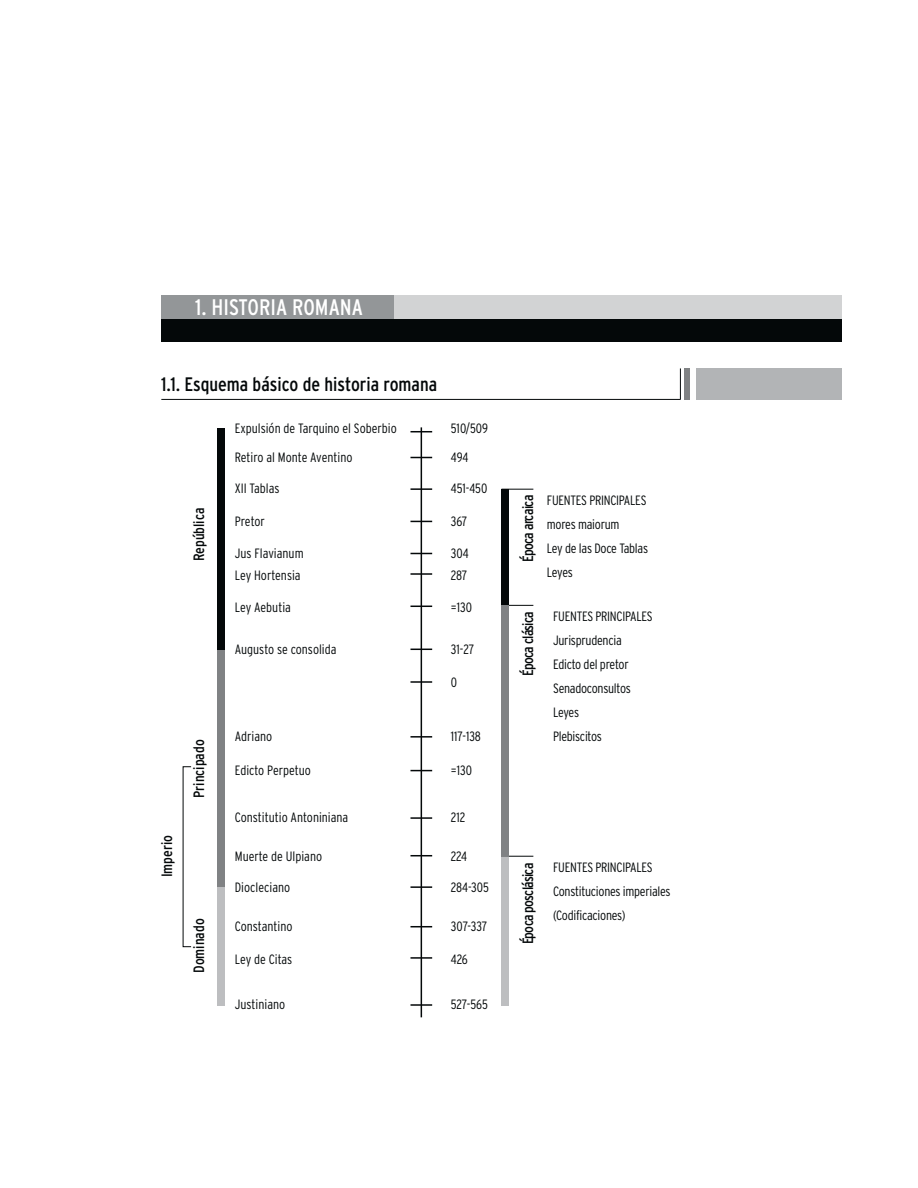
<style>
.page{position:relative;width:918px;height:1188px;background:#fff}
.page>*{position:absolute;margin:0;border:0;box-sizing:border-box;transform-origin:0 0}
.t1{font:condensed 22.5px "Interstate";color:#fff}
.t2{font:condensed 19.5px "Interstate";color:#040809}
.t3{font:condensed 15px "Interstate";letter-spacing:-.05em;color:#040809}
.t4{font:condensed 15px "Interstate";color:#040809}
.t5{font:300 condensed 13.5px/24px "Interstate";letter-spacing:-.01em;color:#040809}
</style>
<div class="page">
<div style="left:161px;top:310px;width:681px;height:32px;background:#040809"></div>
<div style="left:263px;top:295px;width:579px;height:24px;background:#d2d3d4"></div>
<div style="left:161px;top:295px;width:232px;height:24px;background:#939698"></div>
<hr style="left:680px;top:368px;width:1px;height:31px;background:#040809">
<hr style="left:161px;top:399px;width:520px;height:1px;background:#040809">
<div style="left:685px;top:369px;width:5px;height:31px;background:#808284"></div>
<div style="left:696px;top:369px;width:146px;height:31px;background:#b2b4b6"></div>
<hr style="left:421px;top:427px;width:1px;height:590px;background:#040809">
<svg style="left:410px;top:431px;width:22px;height:1px"></svg>
<hr style="left:501px;top:489px;width:32px;height:1px;background:#040809">
<hr style="left:501px;top:605px;width:32px;height:1px;background:#040809">
<hr style="left:501px;top:856px;width:32px;height:1px;background:#040809">
<svg style="left:410px;top:457px;width:22px;height:1px"></svg>
<hr style="left:410px;top:681px;width:22px;height:2px;background:#040809">
<svg style="left:410px;top:649px;width:22px;height:1px"></svg>
<svg style="left:410px;top:606px;width:22px;height:1px"></svg>
<hr style="left:410px;top:488px;width:22px;height:2px;background:#040809">
<svg style="left:410px;top:521px;width:22px;height:1px"></svg>
<svg style="left:410px;top:553px;width:22px;height:1px"></svg>
<hr style="left:410px;top:573px;width:22px;height:2px;background:#040809">
<hr style="left:410px;top:1004px;width:22px;height:2px;background:#040809">
<hr style="left:410px;top:957px;width:22px;height:2px;background:#040809">
<svg style="left:410px;top:926px;width:22px;height:1px"></svg>
<hr style="left:410px;top:886px;width:22px;height:2px;background:#040809">
<svg style="left:410px;top:855px;width:22px;height:1px"></svg>
<hr style="left:410px;top:817px;width:22px;height:2px;background:#040809">
<svg style="left:410px;top:770px;width:22px;height:1px"></svg>
<hr style="left:410px;top:736px;width:22px;height:2px;background:#040809">
<div style="left:218px;top:428px;width:7px;height:227px;background:#040809"></div>
<div style="left:501px;top:489px;width:7px;height:161px;background:#040809"></div>
<div style="left:218px;top:650px;width:7px;height:237px;background:#808284"></div>
<div style="left:501px;top:606px;width:7px;height:281px;background:#808284"></div>
<div style="left:218px;top:887px;width:7px;height:118px;background:#bdbec0"></div>
<div style="left:501px;top:857px;width:7px;height:148px;background:#bdbec0"></div>
<h1 class="t1" style="left:195px;top:298px;width:169px">1. HISTORIA ROMANA</h1>
<h2 class="t2" style="left:161px;top:377px;width:278px">1.1. Esquema básico de historia romana</h2>
<p class="t5" style="left:235px;top:417px;width:164px">Expulsión de Tarquino el Soberbio</p>
<p class="t5" style="left:451px;top:417px;width:39px">510/509</p>
<p class="t5" style="left:235px;top:446px;width:119px">Retiro al Monte Aventino</p>
<p class="t5" style="left:451px;top:446px;width:19px">494</p>
<p class="t5" style="left:235px;top:477px;width:46px">XII Tablas</p>
<p class="t5" style="left:451px;top:477px;width:38px">451-450</p>
<p class="t5" style="left:235px;top:510px;width:32px">Pretor</p>
<p class="t5" style="left:451px;top:510px;width:18px">367</p>
<p class="t5" style="left:235px;top:542px;width:70px">Jus Flavianum</p>
<p class="t5" style="left:451px;top:542px;width:19px">304</p>
<p class="t5" style="left:235px;top:564px;width:67px">Ley Hortensia</p>
<p class="t5" style="left:451px;top:564px;width:18px">287</p>
<p class="t5" style="left:235px;top:596px;width:58px">Ley Aebutia</p>
<p class="t5" style="left:451px;top:596px;width:23px">=130</p>
<p class="t5" style="left:235px;top:638px;width:103px">Augusto se consolida</p>
<p class="t5" style="left:451px;top:638px;width:25px">31-27</p>
<p class="t5" style="left:451px;top:671px;width:8px">0</p>
<p class="t4" style="left:193px;top:561px;width:55px;rotate:-90deg">República</p>
<p class="t4" style="left:161px;top:877px;width:44px;rotate:-90deg">Imperio</p>
<p class="t4" style="left:193px;top:798px;width:60px;rotate:-90deg">Principado</p>
<p class="t4" style="left:193px;top:973px;width:56px;rotate:-90deg">Dominado</p>
<p class="t5" style="left:235px;top:725px;width:39px">Adriano</p>
<p class="t5" style="left:451px;top:725px;width:32px">117-138</p>
<p class="t5" style="left:235px;top:759px;width:78px">Edicto Perpetuo</p>
<p class="t5" style="left:451px;top:759px;width:23px">=130</p>
<p class="t5" style="left:235px;top:806px;width:115px">Constitutio Antoniniana</p>
<p class="t5" style="left:451px;top:806px;width:16px">212</p>
<p class="t5" style="left:235px;top:845px;width:89px">Muerte de Ulpiano</p>
<p class="t5" style="left:451px;top:845px;width:18px">224</p>
<p class="t5" style="left:235px;top:876px;width:57px">Diocleciano</p>
<p class="t5" style="left:451px;top:876px;width:40px">284-305</p>
<p class="t5" style="left:235px;top:915px;width:59px">Constantino</p>
<p class="t5" style="left:451px;top:915px;width:38px">307-337</p>
<p class="t5" style="left:235px;top:948px;width:59px">Ley de Citas</p>
<p class="t5" style="left:451px;top:948px;width:19px">426</p>
<p class="t5" style="left:235px;top:993px;width:52px">Justiniano</p>
<p class="t5" style="left:451px;top:993px;width:39px">527-565</p>
<p class="t3" style="left:522px;top:562px;width:68px;rotate:-90deg">Época arcaica</p>
<p class="t3" style="left:522px;top:676px;width:66px;rotate:-90deg">Época clásica</p>
<p class="t5" style="left:547px;top:489px;width:103px">FUENTES PRINCIPALES mores maiorum<br>Ley de las Doce Tablas<br>Leyes</p>
<p class="t5" style="left:553px;top:605px;width:101px">FUENTES PRINCIPALES<br>Jurisprudencia<br>Edicto del pretor<br>Senadoconsultos<br>Leyes<br>Plebiscitos</p>
<p class="t3" style="left:522px;top:944px;width:83px;rotate:-90deg">Época posclásica</p>
<p class="t5" style="left:553px;top:857px;width:119px">FUENTES PRINCIPALES<br>Constituciones imperiales (Codificaciones)</p>
</div>
